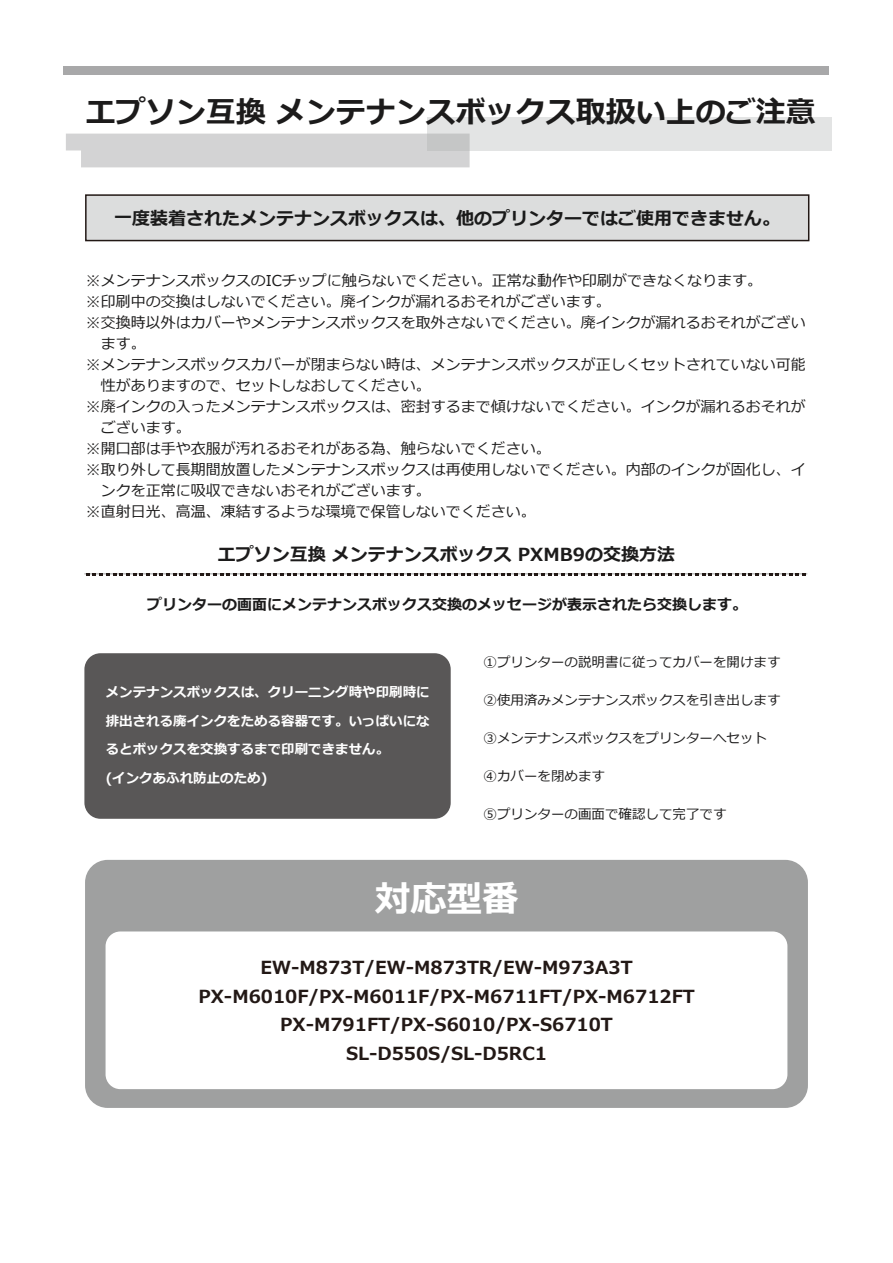
<style>
.page{position:relative;width:893px;height:1263px;background:#fff}
.page>*{position:absolute;margin:0;border:0;box-sizing:border-box;transform-origin:0 0}
.t1{font:700 36px "Meiryo";color:#fff}
.t2{font:700 30px "Meiryo";color:#1c1b1b}
.t3{font:700 18px/28.5px "Meiryo";color:#221815;text-align:center}
.t4{font:700 18px "Meiryo";color:#1a1a1a}
.t5{font:700 18px "Meiryo";color:#1c1b1b}
.t6{font:15px "Meiryo";color:#1c1b1b}
.t7{font:700 15px "Meiryo";color:#1c1b1b}
.t8{font:13.5px "Meiryo";color:#1c1b1b}
.t9{font:700 13.5px/28.5px "Meiryo";color:#fff}
</style>
<div class="page">
<div style="left:85px;top:860px;width:723px;height:248px;background:#9fa0a0;border-radius:23px"></div>
<div style="left:106px;top:931px;width:681px;height:158px;background:#fff;border-radius:15px"></div>
<div style="left:84px;top:653px;width:367px;height:166px;background:#595757;border-radius:16px"></div>
<div style="left:427px;top:117px;width:404px;height:33px;background:#e3e4e4"></div>
<svg style="left:66px;top:134px;width:404px;height:33px;background:#d3d3d4"></svg>
<div style="left:63px;top:67px;width:766px;height:8px;background:#a8a8a9"></div>
<div style="left:85px;top:194px;width:724px;height:47px;background:#dcdddd;border:2px solid #221815"></div>
<svg style="left:86px;top:573px;width:720px;height:2px"></svg>
<h2 class="t2" style="left:86px;top:91px;width:731px">エプソン互換 メンテナンスボックス取扱い上のご注意</h2>
<p class="t4" style="left:114px;top:206px;width:668px">一度装着されたメンテナンスボックスは、他のプリンターではご使用できません。</p>
<p class="t6" style="left:86px;top:270px;width:678px">※メンテナンスボックスのICチップに触らないでください。正常な動作や印刷ができなくなります。</p>
<p class="t6" style="left:86px;top:291px;width:527px">※印刷中の交換はしないでください。廃インクが漏れるおそれがございます。</p>
<p class="t6" style="left:86px;top:312px;width:722px">※交換時以外はカバーやメンテナンスボックスを取外さないでください。廃インクが漏れるおそれがござい</p>
<p class="t6" style="left:101px;top:333px;width:46px">ます。</p>
<p class="t6" style="left:86px;top:354px;width:722px">※メンテナンスボックスカバーが閉まらない時は、メンテナンスボックスが正しくセットされていない可能</p>
<p class="t6" style="left:101px;top:375px;width:332px">性がありますので、セットしなおしてください。</p>
<p class="t6" style="left:86px;top:396px;width:722px">※廃インクの入ったメンテナンスボックスは、密封するまで傾けないでください。インクが漏れるおそれが</p>
<p class="t6" style="left:101px;top:417px;width:91px">ございます。</p>
<p class="t6" style="left:86px;top:438px;width:467px">※開口部は手や衣服が汚れるおそれがある為、触らないでください。</p>
<p class="t6" style="left:86px;top:459px;width:722px">※取り外して長期間放置したメンテナンスボックスは再使用しないでください。内部のインクが固化し、イ</p>
<p class="t6" style="left:101px;top:480px;width:332px">ンクを正常に吸収できないおそれがございます。</p>
<p class="t6" style="left:86px;top:501px;width:452px">※直射日光、高温、凍結するような環境で保管しないでください。</p>
<p class="t5" style="left:218px;top:542px;width:459px">エプソン互換 メンテナンスボックス PXMB9の交換方法</p>
<p class="t7" style="left:147px;top:594px;width:601px">プリンターの画面にメンテナンスボックス交換のメッセージが表示されたら交換します。</p>
<p class="t9" style="left:106px;top:679px;width:326px">メンテナンスボックスは、クリーニング時や印刷時に排出される廃インクをためる容器です。いっぱいになるとボックスを交換するまで印刷できません。<br>(インクあふれ防止のため)</p>
<p class="t8" style="left:484px;top:653px;width:298px">①プリンターの説明書に従ってカバーを開けます</p>
<p class="t8" style="left:484px;top:691px;width:298px">②使用済みメンテナンスボックスを引き出します</p>
<p class="t8" style="left:484px;top:729px;width:285px">③メンテナンスボックスをプリンターへセット</p>
<p class="t8" style="left:484px;top:766px;width:123px">④カバーを閉めます</p>
<p class="t8" style="left:484px;top:804px;width:244px">⑤プリンターの画面で確認して完了です</p>
<h1 class="t1" style="left:374px;top:873px;width:145px">対応型番</h1>
<p class="t3" style="left:198px;top:954px;width:498px">EW-M873T/EW-M873TR/EW-M973A3T PX-M6010F/PX-M6011F/PX-M6711FT/PX-M6712FT PX-M791FT/PX-S6010/PX-S6710T SL-D550S/SL-D5RC1</p>
</div>
